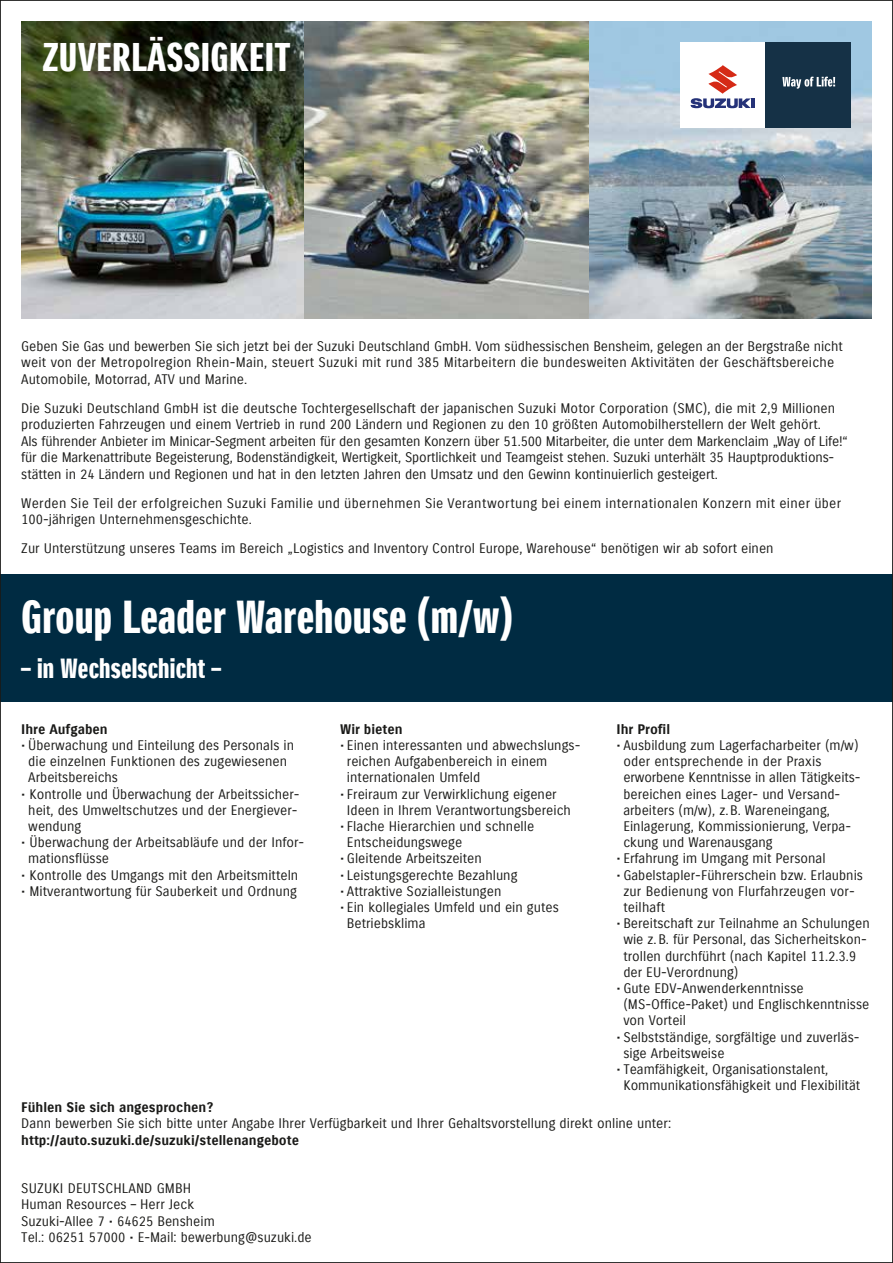
<style>
.page{position:relative;width:893px;height:1263px;background:#fff}
.page>*{position:absolute;margin:0;border:0;box-sizing:border-box;transform-origin:0 0}
.t1{font:45px "Suzuki PRO Headline";letter-spacing:.005em;color:#fff}
.t2{font:39px "Suzuki PRO Headline";letter-spacing:.01em;color:#fff}
.t3{font:27px "Suzuki PRO Headline";letter-spacing:.005em;color:#fff}
.t4{font:13.5px/16.2px "Suzuki PRO Regular";color:#1a1a18}
.t5{font:13.5px/16.5px "Suzuki PRO Regular";letter-spacing:.02em;color:#1a1a18}
.t6{font:13.5px "Suzuki PRO Bold";color:#1a1a18}
</style>
<div class="page">
<img style="left:21px;top:21px;width:851px;height:298px">
<div style="left:680px;top:43px;width:85px;height:85px;background:#fff"></div>
<hr style="left:751px;top:98px;width:4px;height:10px;background:#253278">
<svg style="left:691px;top:65px;width:60px;height:43px"></svg>
<div style="left:765px;top:43px;width:85px;height:85px;background:#153146"></div>
<svg style="left:782px;top:77px;width:53px;height:12px"></svg>
<div style="left:0;top:574px;width:893px;height:128px;background:#002b42"></div>
<h2 class="t2" style="left:43px;top:33px;width:249px">ZUVERLÄSSIGKEIT</h2>
<p class="t4" style="left:21px;top:338px;width:823px">Geben Sie Gas und bewerben Sie sich jetzt bei der Suzuki Deutschland GmbH. Vom südhessischen Bensheim, gelegen an der Bergstraße nicht weit von der Metropolregion Rhein-Main, steuert Suzuki mit rund 385 Mitarbeitern die bundesweiten Aktivitäten der Geschäftsbereiche<br>Automobile, Motorrad, ATV und Marine.</p>
<p class="t4" style="left:21px;top:400px;width:828px">Die Suzuki Deutschland GmbH ist die deutsche Tochtergesellschaft der japanischen Suzuki Motor Corporation (SMC), die mit 2,9 Millionen produzierten Fahrzeugen und einem Vertrieb in rund 200 Ländern und Regionen zu den 10 größten Automobilherstellern der Welt gehört.<br>Als führender Anbieter im Minicar-Segment arbeiten für den gesamten Konzern über 51.500 Mitarbeiter, die unter dem Markenclaim „Way of Life!“ für die Markenattribute Begeisterung, Bodenständigkeit, Wertigkeit, Sportlichkeit und Teamgeist stehen. Suzuki unterhält 35 Hauptproduktions&shy;stätten in 24 Ländern und Regionen und hat in den letzten Jahren den Umsatz und den Gewinn kontinuierlich gesteigert.</p>
<p class="t5" style="left:21px;top:495px;width:821px">Werden Sie Teil der erfolgreichen Suzuki Familie und übernehmen Sie Verantwortung bei einem internationalen Konzern mit einer über<br>100-jährigen Unternehmensgeschichte.</p>
<p class="t4" style="left:21px;top:540px;width:754px">Zur Unterstützung unseres Teams im Bereich „Logistics and Inventory Control Europe, Warehouse“ benötigen wir ab sofort einen</p>
<h1 class="t1" style="left:21px;top:590px;width:493px">Group Leader Warehouse (m/w)</h1>
<h3 class="t3" style="left:21px;top:652px;width:201px">– in Wechselschicht –</h3>
<p class="t6" style="left:21px;top:721px;width:88px">Ihre Aufgaben</p>
<p class="t4" style="left:28px;top:737px;width:267px;text-indent:-7px">• Überwachung und Einteilung des Personals in die einzelnen Funktionen des zugewiesenen<br>Arbeitsbereichs</p>
<p class="t4" style="left:28px;top:786px;width:273px;text-indent:-7px">• Kontrolle und Überwachung der Arbeitssicher&shy;heit, des Umweltschutzes und der Energiever&shy;wendung</p>
<p class="t4" style="left:28px;top:834px;width:277px;text-indent:-7px">• Überwachung der Arbeitsabläufe und der Infor&shy;mationsflüsse</p>
<p class="t4" style="left:21px;top:867px;width:279px">• Kontrolle des Umgangs mit den Arbeitsmitteln</p>
<p class="t4" style="left:21px;top:883px;width:277px">• Mitverantwortung für Sauberkeit und Ordnung</p>
<p class="t6" style="left:340px;top:721px;width:64px">Wir bieten</p>
<p class="t4" style="left:347px;top:737px;width:235px;text-indent:-7px">• Einen interessanten und abwechslungs&shy;reichen Aufgabenbereich in einem internationalen Umfeld</p>
<p class="t4" style="left:347px;top:786px;width:226px;text-indent:-7px">• Freiraum zur Verwirklichung eigener<br>Ideen in Ihrem Verantwortungsbereich</p>
<p class="t4" style="left:347px;top:818px;width:189px;text-indent:-7px">• Flache Hierarchien und schnelle<br>Entscheidungswege</p>
<p class="t4" style="left:340px;top:850px;width:143px">• Gleitende Arbeitszeiten</p>
<p class="t4" style="left:340px;top:867px;width:179px">• Leistungsgerechte Bezahlung</p>
<p class="t4" style="left:340px;top:883px;width:163px">• Attraktive Sozialleistungen</p>
<p class="t4" style="left:347px;top:899px;width:213px;text-indent:-7px">• Ein kollegiales Umfeld und ein gutes<br>Betriebsklima</p>
<p class="t6" style="left:617px;top:721px;width:55px">Ihr Profil</p>
<p class="t4" style="left:623px;top:737px;width:239px;text-indent:-7px">• Ausbildung zum Lagerfacharbeiter (m/w) oder entsprechende in der Praxis erworbene Kenntnisse in allen Tätigkeits&shy;bereichen eines Lager- und Versand&shy;arbeiters (m/w), z.B. Wareneingang, Einlagerung, Kommissionierung, Verpa&shy;ckung und Warenausgang</p>
<p class="t4" style="left:617px;top:850px;width:211px">• Erfahrung im Umgang mit Personal</p>
<p class="t4" style="left:623px;top:867px;width:241px;text-indent:-7px">• Gabelstapler-Führerschein bzw. Erlaubnis zur Bedienung von Flurfahrzeugen vor&shy;teilhaft</p>
<p class="t4" style="left:623px;top:915px;width:248px;text-indent:-7px">• Bereitschaft zur Teilnahme an Schulungen wie z.B. für Personal, das Sicherheitskon&shy;trollen durchführt (nach Kapitel 11.2.3.9 der EU-Verordnung)</p>
<p class="t4" style="left:623px;top:980px;width:248px;text-indent:-7px">• Gute EDV-Anwenderkenntnisse (MS-Office-Paket) und Englischkenntnisse von Vorteil</p>
<p class="t4" style="left:623px;top:1029px;width:238px;text-indent:-7px">• Selbstständige, sorgfältige und zuverläs&shy;sige Arbeitsweise</p>
<p class="t4" style="left:623px;top:1061px;width:238px;text-indent:-7px">• Teamfähigkeit, Organisationstalent,<br>Kommunikationsfähigkeit und Flexibilität</p>
<p class="t6" style="left:21px;top:1099px;width:194px">Fühlen Sie sich angesprochen?</p>
<p class="t4" style="left:21px;top:1115px;width:651px">Dann bewerben Sie sich bitte unter Angabe Ihrer Verfügbarkeit und Ihrer Gehaltsvorstellung direkt online unter:</p>
<p class="t6" style="left:21px;top:1131px;width:279px">http://auto.suzuki.de/suzuki/stellenangebote</p>
<p class="t4" style="left:21px;top:1180px;width:292px">SUZUKI DEUTSCHLAND GMBH<br>Human Resources – Herr Jeck<br>Suzuki-Allee 7 • 64625 Bensheim<br>Tel.: 06251 57000 • E-Mail: bewerbung@suzuki.de</p>
</div>
